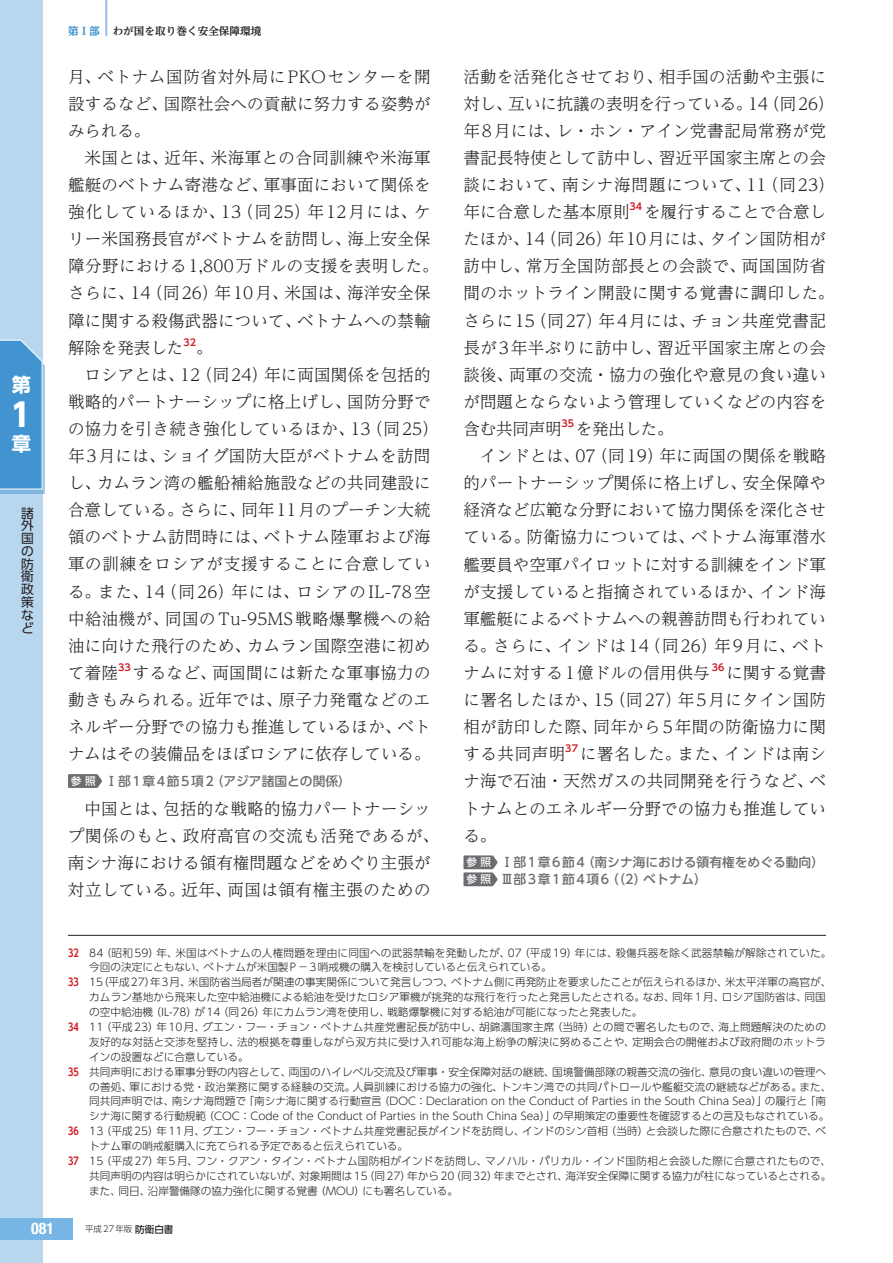
<style>
.page{position:relative;width:893px;height:1263px;background:#fff}
.page>*{position:absolute;margin:0;border:0;box-sizing:border-box;transform-origin:0 0}
.t1{font:700 31.95px "UD Shin Go Pro";color:#fff}
.t2{font:700 19.2px "UD Shin Go Pro";color:#fff}
.t3{font:300 16.5px/27.2px "UD Reimin Pro";letter-spacing:.015em;color:#231f20;text-align:justify}
.t4{font:300 16.5px "UD Reimin Pro";letter-spacing:.07em;color:#231f20}
.t5{font:300 16.5px "UD Reimin Pro";letter-spacing:.055em;color:#231f20}
.t6{font:300 16.5px "UD Reimin Pro";letter-spacing:.05em;color:#231f20}
.t7{font:700 condensed 15.9px "Helvetica Neue LT Std";color:#fff}
.t8{font:500 12.75px/17px "UD Shin Go Pro";color:#6c6d70}
.t9{font:12.75px/12.8px "UD Shin Go Pro";color:#231f20;text-align:justify}
.t10{font:300 10.65px "UD Shin Go Pro";color:#231f20}
.t11{font:300 10.65px "UD Shin Go Pro";letter-spacing:.02em;color:#231f20}
.t12{font:700 10.65px "UD Reimin Pro";color:#231f20}
.t13{font:500 10.65px/17px "UD Shin Go Pro";color:#fff}
.t14{font:700 9.6px "UD Shin Go Pro De";color:#d1232a}
.t15{font:300 8.55px "UD Shin Go Pro";color:#231f20}
.s1{font-weight:800;color:#4194d0}
.s2{font-family:"UD Shin Go Pro De";font-weight:700;color:#d1232a}
.s3{font-weight:500;font-size:9.6px}
</style>
<div class="page">
<svg style="left:68px;top:774px;width:34px;height:14px"></svg>
<svg style="left:463px;top:855px;width:35px;height:31px"></svg>
<hr style="left:68px;top:935px;width:758px;height:1px;background:#231f20">
<div style="left:0;top:0;width:43px;height:1263px;background:#b9d6ef"></div>
<div style="left:0;top:344px;width:45px;height:150px;background:#4194d0;opacity:.5"></div>
<svg style="left:0;top:339px;width:43px;height:151px"></svg>
<div style="left:0;top:1218px;width:72px;height:21px;background:#77b6e4"></div>
<hr style="left:105px;top:0;width:2px;height:36px;background:#a1c1e5">
<p class="t2" style="left:12px;top:369px;width:20px">第</p>
<h1 class="t1" style="left:5px;top:389px;width:21px">１</h1>
<p class="t2" style="left:12px;top:428px;width:20px">章</p>
<p class="t9" style="left:21px;top:506px;width:14px">諸外国の防衛政策など</p>
<p class="t12" style="left:68px;top:22px;width:195px"><span class="s1">第Ⅰ部</span> わが国を取り巻く安全保障環境</p>
<p class="t3" style="left:68px;top:62px;width:364px">月、ベトナム国防省対外局にPKOセンターを開設するなど、国際社会への貢献に努力する姿勢がみられる。</p>
<p class="t3" style="left:68px;top:143px;width:372px;text-align:left;text-indent:16px">米国とは、近年、米海軍との合同訓練や米海軍艦艇のベトナム寄港など、軍事面において関係を強化しているほか、13（同25）年12月には、ケリー米国務長官がベトナムを訪問し、海上安全保障分野における1,800万ドルの支援を表明した。さらに、14（同26）年10月、米国は、海洋安全保障に関する殺傷武器について、ベトナムへの禁輸解除を発表した</p>
<p class="t14" style="left:183px;top:334px;width:14px">32</p>
<p class="t3" style="left:196px;top:333px;width:18px">。</p>
<p class="t3" style="left:84px;top:360px;width:348px">ロシアとは、12（同24）年に両国関係を包括的</p>
<p class="t3" style="left:68px;top:387px;width:364px">戦略的パートナーシップに格上げし、国防分野で</p>
<p class="t3" style="left:68px;top:414px;width:372px">の協力を引き続き強化しているほか、13（同25）</p>
<p class="t3" style="left:68px;top:442px;width:364px">年3月には、ショイグ国防大臣がベトナムを訪問</p>
<p class="t3" style="left:68px;top:469px;width:364px">し、カムラン湾の艦船補給施設などの共同建設に</p>
<p class="t3" style="left:68px;top:496px;width:364px">合意している。さらに、同年11月のプーチン大統</p>
<p class="t3" style="left:68px;top:523px;width:364px">領のベトナム訪問時には、ベトナム陸軍および海</p>
<p class="t6" style="left:68px;top:551px;width:364px">軍の訓練をロシアが支援することに合意してい</p>
<p class="t4" style="left:68px;top:578px;width:364px">る。また、14（同26）年には、ロシアのIL-78空</p>
<p class="t3" style="left:68px;top:604px;width:364px">中給油機が、同国のTu-95MS戦略爆撃機への給</p>
<p class="t3" style="left:68px;top:631px;width:364px">油に向けた飛行のため、カムラン国際空港に初め</p>
<p class="t3" style="left:68px;top:658px;width:52px">て着陸</p>
<p class="t14" style="left:118px;top:659px;width:14px">33</p>
<p class="t3" style="left:68px;top:658px;width:364px;text-indent:65px">するなど、両国間には新たな軍事協力の動きもみられる。近年では、原子力発電などのエネルギー分野での協力も推進しているほか、ベトナムはその装備品をほぼロシアに依存している。</p>
<p class="t8" style="left:105px;top:772px;width:247px">Ⅰ部1章4節5項2（アジア諸国との関係）</p>
<p class="t3" style="left:68px;top:794px;width:373px;text-align:center">中国とは、包括的な戦略的協力パートナーシッ<br>プ関係のもと、政府高官の交流も活発であるが、南シナ海における領有権問題などをめぐり主張が対立している。近年、両国は領有権主張のための</p>
<p class="t13" style="left:71px;top:772px;width:26px">参照</p>
<p class="t3" style="left:463px;top:62px;width:372px;text-align:left">活動を活発化させており、相手国の活動や主張に対し、互いに抗議の表明を行っている。14（同26）年8月には、レ・ホン・アイン党書記局常務が党書記長特使として訪中し、習近平国家主席との会談において、南シナ海問題について、11（同23）年に合意した基本原則</p>
<p class="t14" style="left:629px;top:199px;width:14px">34</p>
<p class="t3" style="left:463px;top:198px;width:373px;text-align:left;text-indent:181px">を履行することで合意したほか、14（同26）年10月には、タイン国防相が訪中し、常万全国防部長との会談で、両国国防省間のホットライン開設に関する覚書に調印した。さらに15（同27）年4月には、チョン共産党書記長が3年半ぶりに訪中し、習近平国家主席との会談後、両軍の交流・協力の強化や意見の食い違いが問題とならないよう管理していくなどの内容を含む共同声明</p>
<p class="t14" style="left:561px;top:415px;width:14px">35</p>
<p class="t3" style="left:576px;top:415px;width:99px">を発出した。</p>
<p class="t3" style="left:480px;top:442px;width:348px">インドとは、07（同19）年に両国の関係を戦略</p>
<p class="t3" style="left:463px;top:469px;width:364px">的パートナーシップ関係に格上げし、安全保障や</p>
<p class="t3" style="left:463px;top:496px;width:364px">経済など広範な分野において協力関係を深化させ</p>
<p class="t3" style="left:463px;top:523px;width:364px">ている。防衛協力については、ベトナム海軍潜水</p>
<p class="t3" style="left:463px;top:550px;width:364px">艦要員や空軍パイロットに対する訓練をインド軍</p>
<p class="t3" style="left:463px;top:577px;width:364px">が支援していると指摘されているほか、インド海</p>
<p class="t3" style="left:463px;top:604px;width:364px">軍艦艇によるベトナムへの親善訪問も行われてい</p>
<p class="t5" style="left:463px;top:632px;width:364px">る。さらに、インドは14（同26）年9月に、ベト</p>
<p class="t3" style="left:463px;top:658px;width:248px">ナムに対する1億ドルの信用供与</p>
<p class="t14" style="left:712px;top:659px;width:14px">36</p>
<p class="t3" style="left:463px;top:658px;width:364px;text-indent:263px">に関する覚書に署名したほか、15（同27）年5月にタイン国防相が訪印した際、同年から5年間の防衛協力に関する共同声明</p>
<p class="t14" style="left:565px;top:741px;width:14px">37</p>
<p class="t3" style="left:463px;top:740px;width:364px;text-indent:117px">に署名した。また、インドは南シナ海で石油・天然ガスの共同開発を行うなど、ベトナムとのエネルギー分野での協力も推進している。</p>
<p class="t8" style="left:501px;top:854px;width:325px">Ⅰ部1章6節4（南シナ海における領有権をめぐる動向）<br>Ⅲ部3章1節4項6（（2）ベトナム）</p>
<p class="t13" style="left:466px;top:853px;width:26px">参照参照</p>
<p class="t11" style="left:68px;top:944px;width:765px"><span class="s2">32</span> 84（昭和59）年、米国はベトナムの人権問題を理由に同国への武器禁輸を発動したが、07（平成19）年には、殺傷兵器を除く武器禁輸が解除されていた。</p>
<p class="t10" style="left:89px;top:959px;width:464px">今回の決定にともない、ベトナムが米国製P－3哨戒機の購入を検討していると伝えられている。</p>
<p class="t10" style="left:68px;top:974px;width:765px"><span class="s2">33</span> 15（平成27）年3月、米国防省当局者が関連の事実関係について発言しつつ、ベトナム側に再発防止を要求したことが伝えられるほか、米太平洋軍の高官が、</p>
<p class="t10" style="left:89px;top:988px;width:738px">カムラン基地から飛来した空中給油機による給油を受けたロシア軍機が挑発的な飛行を行ったと発言したとされる。なお、同年1月、ロシア国防省は、同国</p>
<p class="t10" style="left:89px;top:1003px;width:555px">の空中給油機（IL-78）が14（同26）年にカムラン湾を使用し、戦略爆撃機に対する給油が可能になったと発表した。</p>
<p class="t10" style="left:68px;top:1018px;width:759px"><span class="s2">34</span> 11（平成23）年10月、グエン・フー・チョン・ベトナム共産党書記長が訪中し、胡錦濤国家主席（当時）との間で署名したもので、海上問題解決のための</p>
<p class="t10" style="left:89px;top:1033px;width:738px">友好的な対話と交渉を堅持し、法的根拠を尊重しながら双方共に受け入れ可能な海上紛争の解決に努めることや、定期会合の開催および政府間のホットラ</p>
<p class="t10" style="left:89px;top:1048px;width:161px">インの設置などに合意している。</p>
<p class="t10" style="left:68px;top:1063px;width:760px"><span class="s2">35</span> 共同声明における軍事分野の内容として、両国のハイレベル交流及び軍事・安全保障対話の継続、国境警備部隊の親善交流の強化、意見の食い違いの管理へ</p>
<p class="t10" style="left:89px;top:1078px;width:744px">の善処、軍における党・政治業務に関する経験の交流。人員訓練における協力の強化、トンキン湾での共同パトロールや艦艇交流の継続などがある。また、</p>
<p class="t10" style="left:89px;top:1093px;width:738px">同共同声明では、南シナ海問題で「南シナ海に関する行動宣言（DOC：Declaration on the Conduct of Parties in the South China Sea）」の履行と「南</p>
<p class="t10" style="left:89px;top:1108px;width:742px">シナ海に関する行動規範（COC：Code of the Conduct of Parties in the South China Sea）」の早期策定の重要性を確認するとの言及もなされている。</p>
<p class="t10" style="left:68px;top:1122px;width:759px"><span class="s2">36</span> 13（平成25）年11月、グエン・フー・チョン・ベトナム共産党書記長がインドを訪問し、インドのシン首相（当時）と会談した際に合意されたもので、ベ</p>
<p class="t10" style="left:89px;top:1137px;width:320px">トナム軍の哨戒艇購入に充てられる予定であると伝えられている。</p>
<p class="t11" style="left:68px;top:1152px;width:765px"><span class="s2">37</span> 15（平成27）年5月、フン・クアン・タイン・ベトナム国防相がインドを訪問し、マノハル・パリカル・インド国防相と会談した際に合意されたもので、</p>
<p class="t10" style="left:89px;top:1167px;width:743px">共同声明の内容は明らかにされていないが、対象期間は15（同27）年から20（同32）年までとされ、海洋安全保障に関する協力が柱になっているとされる。</p>
<p class="t10" style="left:89px;top:1182px;width:370px">また、同日、沿岸警備隊の協力強化に関する覚書（MOU）にも署名している。</p>
<p class="t7" style="left:31px;top:1219px;width:24px">081</p>
<p class="t15" style="left:85px;top:1222px;width:90px">平成27年版 <span class="s3">防衛白書</span></p>
</div>
